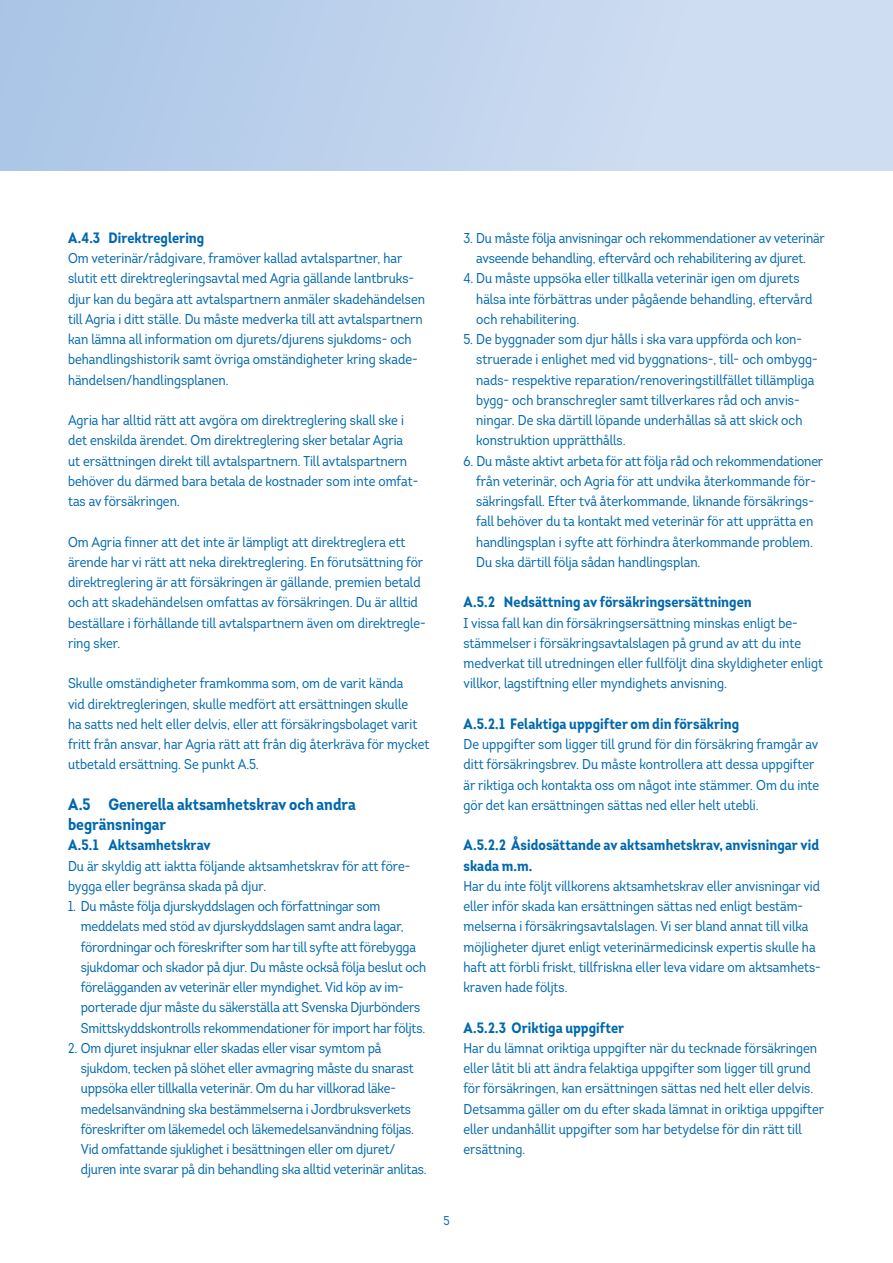
<style>
.page{position:relative;width:893px;height:1263px;background:#fff}
.page>*{position:absolute;margin:0;border:0;box-sizing:border-box;transform-origin:0 0}
.t1{font:700 16.5px/20.2px "Intro Cond";color:#0068ae}
.t2{font:700 15px/20.2px "Intro Cond";letter-spacing:.005em;color:#0068ae}
.t3{font:14.25px/20.2px "Intro Cond";color:#0068ae}
.t4{font:12.75px "Intro Cond";color:#0068ae}
</style>
<div class="page">
<div style="left:0;top:0;width:893px;height:170px;background:linear-gradient(to right,#acc6e7,#d5e1f3)"></div>
<p class="t2" style="left:68px;top:227px;width:138px">A.4.3 Direktreglering</p>
<p class="t3" style="left:68px;top:248px;width:358px">Om veterinär/rådgivare, framöver kallad avtalspartner, har slutit ett direktregleringsavtal med Agria gällande lantbruks&shy;djur kan du begära att avtalspartnern anmäler skadehändelsen till Agria i ditt ställe. Du måste medverka till att avtalspartnern kan lämna all information om djurets/djurens sjukdoms- och behandlingshistorik samt övriga omständigheter kring skade&shy;händelsen/handlingsplanen.</p>
<p class="t3" style="left:68px;top:410px;width:352px">Agria har alltid rätt att avgöra om direktreglering skall ske i det enskilda ärendet. Om direktreglering sker betalar Agria ut ersättningen direkt till avtalspartnern. Till avtalspartnern behöver du därmed bara betala de kostnader som inte omfat&shy;tas av försäkringen.</p>
<p class="t3" style="left:68px;top:531px;width:359px">Om Agria finner att det inte är lämpligt att direktreglera ett ärende har vi rätt att neka direktreglering. En förutsättning för direktreglering är att försäkringen är gällande, premien betald och att skadehändelsen omfattas av försäkringen. Du är alltid beställare i förhållande till avtalspartnern även om direktregle&shy;ring sker.</p>
<p class="t3" style="left:68px;top:673px;width:363px">Skulle omständigheter framkomma som, om de varit kända<br>vid direktregleringen, skulle medfört att ersättningen skulle<br>ha satts ned helt eller delvis, eller att försäkringsbolaget varit fritt från ansvar, har Agria rätt att från dig återkräva för mycket utbetald ersättning. Se punkt A.5.</p>
<p class="t1" style="left:68px;top:794px;width:289px">A.5 Generella aktsamhetskrav och andra begränsningar</p>
<p class="t2" style="left:68px;top:835px;width:144px">A.5.1 Aktsamhetskrav</p>
<p class="t3" style="left:68px;top:855px;width:344px">Du är skyldig att iaktta följande aktsamhetskrav för att före&shy;bygga eller begränsa skada på djur.</p>
<p class="t3" style="left:81px;top:896px;width:347px;text-indent:-13px">1. Du måste följa djurskyddslagen och författningar som meddelats med stöd av djurskyddslagen samt andra lagar, förordningar och föreskrifter som har till syfte att förebygga sjukdomar och skador på djur. Du måste också följa beslut och förelägganden av veterinär eller myndighet. Vid köp av im&shy;porterade djur måste du säkerställa att Svenska Djurbönders Smittskyddskontrolls rekommendationer för import har följts.</p>
<p class="t3" style="left:81px;top:1038px;width:347px;text-indent:-13px">2. Om djuret insjuknar eller skadas eller visar symtom på sjukdom, tecken på slöhet eller avmagring måste du snarast uppsöka eller tillkalla veterinär. Om du har villkorad läke&shy;medelsanvändning ska bestämmelserna i Jordbruksverkets föreskrifter om läkemedel och läkemedelsanvändning följas.<br>Vid omfattande sjuklighet i besättningen eller om djuret/ djuren inte svarar på din behandling ska alltid veterinär anlitas.</p>
<p class="t3" style="left:463px;top:228px;width:363px;text-align:center">3. Du måste följa anvisningar och rekommendationer av veterinär avseende behandling, eftervård och rehabilitering av djuret.</p>
<p class="t3" style="left:476px;top:268px;width:338px;text-indent:-13px">4. Du måste uppsöka eller tillkalla veterinär igen om djurets hälsa inte förbättras under pågående behandling, eftervård och rehabilitering.</p>
<p class="t3" style="left:476px;top:329px;width:343px;text-indent:-13px">5. De byggnader som djur hålls i ska vara uppförda och kon&shy;struerade i enlighet med vid byggnations-, till- och ombygg&shy;nads- respektive reparation/renoveringstillfället tillämpliga bygg- och branschregler samt tillverkares råd och anvis&shy;ningar. De ska därtill löpande underhållas så att skick och konstruktion upprätthålls.</p>
<p class="t3" style="left:476px;top:450px;width:349px;text-indent:-13px">6. Du måste aktivt arbeta för att följa råd och rekommendationer från veterinär, och Agria för att undvika återkommande för&shy;säkringsfall. Efter två återkommande, liknande försäkrings&shy;fall behöver du ta kontakt med veterinär för att upprätta en handlingsplan i syfte att förhindra återkommande problem.<br>Du ska därtill följa sådan handlingsplan.</p>
<p class="t2" style="left:463px;top:592px;width:290px">A.5.2 Nedsättning av försäkringsersättningen</p>
<p class="t3" style="left:463px;top:612px;width:361px">I vissa fall kan din försäkringsersättning minskas enligt be&shy;stämmelser i försäkringsavtalslagen på grund av att du inte medverkat till utredningen eller fullföljt dina skyldigheter enligt villkor, lagstiftning eller myndighets anvisning.</p>
<p class="t2" style="left:463px;top:713px;width:277px">A.5.2.1 Felaktiga uppgifter om din försäkring</p>
<p class="t3" style="left:463px;top:734px;width:357px">De uppgifter som ligger till grund för din försäkring framgår av ditt försäkringsbrev. Du måste kontrollera att dessa uppgifter är riktiga och kontakta oss om något inte stämmer. Om du inte gör det kan ersättningen sättas ned eller helt utebli.</p>
<p class="t2" style="left:463px;top:835px;width:357px">A.5.2.2 Åsidosättande av aktsamhetskrav, anvisningar vid skada m.m.</p>
<p class="t3" style="left:463px;top:876px;width:359px">Har du inte följt villkorens aktsamhetskrav eller anvisningar vid eller inför skada kan ersättningen sättas ned enligt bestäm&shy;melserna i försäkringsavtalslagen. Vi ser bland annat till vilka möjligheter djuret enligt veterinärmedicinsk expertis skulle ha haft att förbli friskt, tillfriskna eller leva vidare om aktsamhets&shy;kraven hade följts.</p>
<p class="t2" style="left:463px;top:1017px;width:162px">A.5.2.3 Oriktiga uppgifter</p>
<p class="t3" style="left:463px;top:1038px;width:362px">Har du lämnat oriktiga uppgifter när du tecknade försäkringen eller låtit bli att ändra felaktiga uppgifter som ligger till grund för försäkringen, kan ersättningen sättas ned helt eller delvis.<br>Detsamma gäller om du efter skada lämnat in oriktiga uppgifter eller undanhållit uppgifter som har betydelse för din rätt till ersättning.</p>
<p class="t4" style="left:443px;top:1212px;width:8px">5</p>
</div>
